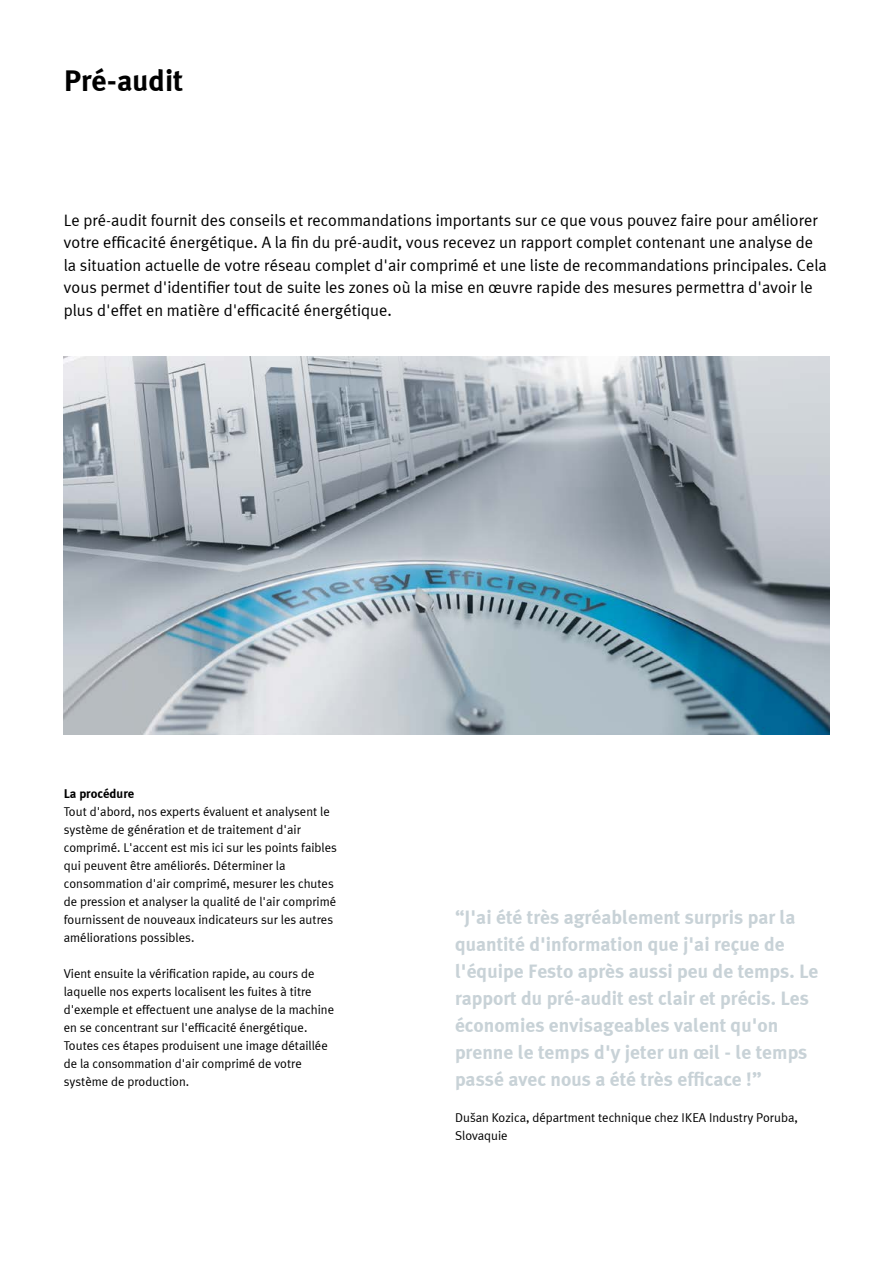
<style>
.page{position:relative;width:893px;height:1263px;background:#fff}
.page>*{position:absolute;margin:0;border:0;box-sizing:border-box;transform-origin:0 0}
.t1{font:700 30px "Meta Plus LF";color:#000}
.t2{font:700 19.5px/27px "Meta Plus LF";color:#c8d2d7}
.t3{font:16.5px/22.5px "Meta Plus LF";color:#000}
.t4{font:12.75px/18px "Meta Plus LF";color:#000}
.t5{font:700 12.75px "Meta Plus LF";color:#000}
</style>
<div class="page">
<img style="left:64px;top:357px;width:765px;height:378px">
<h1 class="t1" style="left:64px;top:61px;width:121px">Pré-audit</h1>
<p class="t3" style="left:64px;top:208px;width:765px">Le pré-audit fournit des conseils et recommandations importants sur ce que vous pouvez faire pour améliorer votre efficacité énergétique. A la fin du pré-audit, vous recevez un rapport complet contenant une analyse de la situation actuelle de votre réseau complet d'air comprimé et une liste de recommandations principales. Cela vous permet d'identifier tout de suite les zones où la mise en œuvre rapide des mesures permettra d'avoir le plus d'effet en matière d'efficacité énergétique.</p>
<p class="t5" style="left:64px;top:785px;width:72px">La procédure</p>
<p class="t4" style="left:64px;top:802px;width:275px">Tout d'abord, nos experts évaluent et analysent le système de génération et de traitement d'air comprimé. L'accent est mis ici sur les points faibles qui peuvent être améliorés. Déterminer la consommation d'air comprimé, mesurer les chutes de pression et analyser la qualité de l'air comprimé fournissent de nouveaux indicateurs sur les autres améliorations possibles.</p>
<p class="t4" style="left:64px;top:964px;width:272px">Vient ensuite la vérification rapide, au cours de laquelle nos experts localisent les fuites à titre d'exemple et effectuent une analyse de la machine en se concentrant sur l'efficacité énergétique.<br>Toutes ces étapes produisent une image détaillée de la consommation d'air comprimé de votre système de production.</p>
<p class="t2" style="left:455px;top:903px;width:365px">“J'ai été très agréablement surpris par la quantité d'information que j'ai reçue de l'équipe Festo après aussi peu de temps. Le rapport du pré-audit est clair et précis. Les économies envisageables valent qu'on prenne le temps d'y jeter un œil - le temps passé avec nous a été très efficace !”</p>
<p class="t4" style="left:455px;top:1108px;width:344px">Dušan Kozica, départment technique chez IKEA Industry Poruba,<br>Slovaquie</p>
</div>
